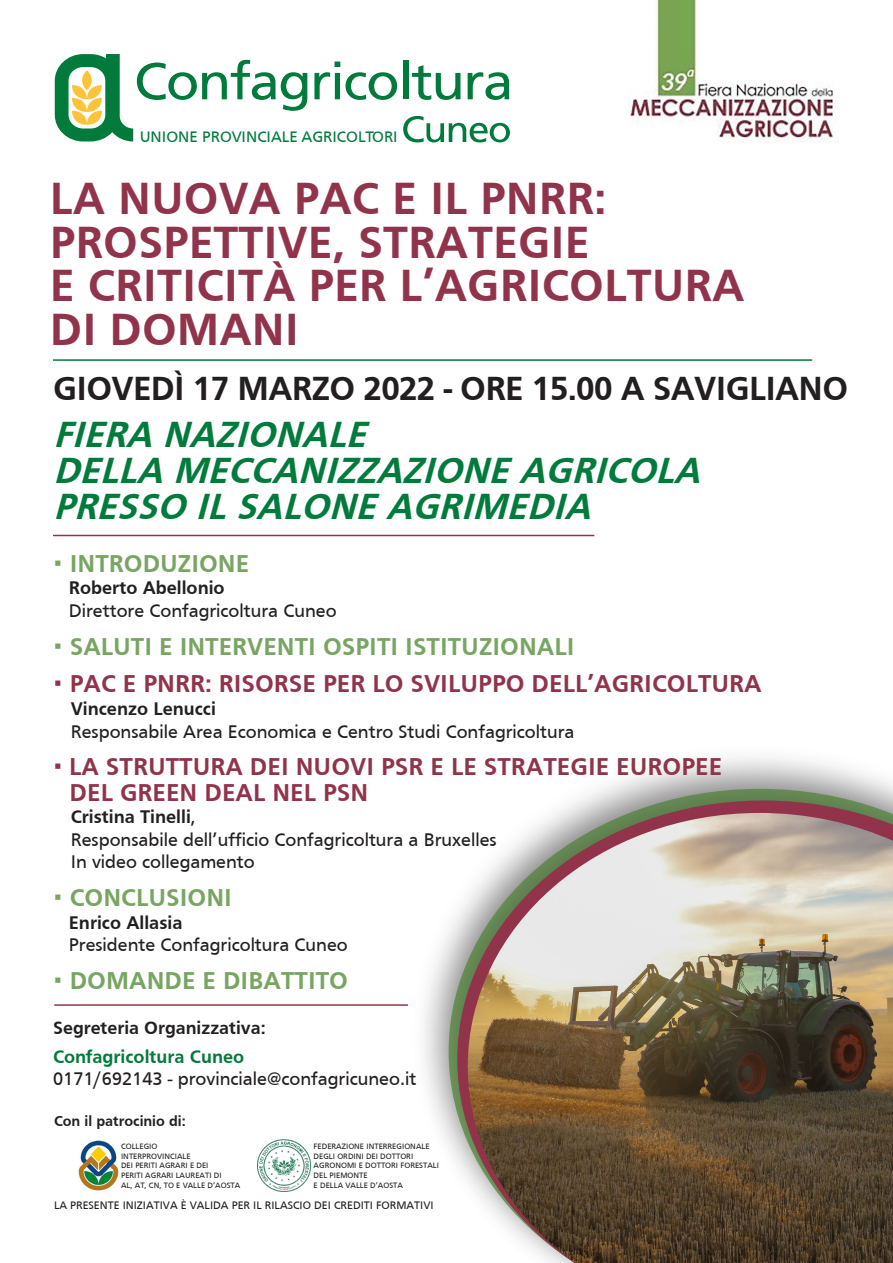
<style>
.page{position:relative;width:893px;height:1263px;background:#fff}
.page>*{position:absolute;margin:0;border:0;box-sizing:border-box;transform-origin:0 0}
.t1{font:700 46.5px "Frutiger";color:#91344b}
.t2{font:italic 700 37.5px "Frutiger";color:#007b3b}
.t3{font:700 34.5px "Frutiger";letter-spacing:-.02em;color:#231f20}
.t4{font:700 25.2px "Frutiger";color:#91344b}
.t5{font:700 25.2px "Frutiger";color:#77a662}
.t6{font:18.9px "Frutiger";color:#231f20}
.t7{font:700 18.9px "Frutiger";color:#231f20}
.t8{font:700 18.9px "Frutiger";color:#007b3b}
.t9{font:700 18.6px "Frutiger";color:#231f20}
.t10{font:15.6px "Frutiger";color:#007b3b}
.t11{font:700 15px "Frutiger";color:#231f20}
.t12{font:11.25px "Frutiger";color:#231f20}
.t13{font:8.1px "Frutiger";color:#231f20}
.s1{font-family:"Acumin Variable Concept";font-weight:400}
.s2{font-weight:400}
</style>
<div class="page">
<div style="left:418px;top:754px;width:475px;height:509px;background:#231f20;opacity:.34"></div>
<svg style="left:457px;top:800px;width:436px;height:463px"></svg>
<img style="left:629px;top:0;width:206px;height:142px">
<hr style="left:53px;top:359px;width:759px;height:2px;background:#007b3b">
<img style="left:78px;top:1140px;width:41px;height:51px">
<img style="left:258px;top:1139px;width:52px;height:53px">
<svg style="left:55px;top:54px;width:252px;height:87px"></svg>
<svg style="left:314px;top:62px;width:83px;height:38px"></svg>
<div style="left:403px;top:60px;width:5px;height:39px;background:#007b3b"></div>
<svg style="left:412px;top:65px;width:48px;height:35px"></svg>
<svg style="left:468px;top:72px;width:41px;height:28px"></svg>
<svg style="left:403px;top:116px;width:107px;height:26px"></svg>
<img style="left:468px;top:813px;width:425px;height:450px">
<hr style="left:53px;top:535px;width:541px;height:1px;background:#91344b">
<hr style="left:54px;top:1004px;width:354px;height:2px;background:#91344b">
<p class="t10" style="left:140px;top:127px;width:260px">UNIONE PROVINCIALE AGRICOLTORI</p>
<p class="t1" style="left:50px;top:172px;width:558px">LA NUOVA PAC E IL PNRR:</p>
<p class="t1" style="left:50px;top:215px;width:541px">PROSPETTIVE, STRATEGIE</p>
<p class="t1" style="left:50px;top:259px;width:696px">E CRITICITÀ PER L’AGRICOLTURA</p>
<p class="t1" style="left:50px;top:302px;width:251px">DI DOMANI</p>
<p class="t3" style="left:53px;top:369px;width:797px">GIOVEDÌ 17 MARZO 2022 - ORE 15.00 A SAVIGLIANO</p>
<p class="t2" style="left:53px;top:413px;width:325px">FIERA NAZIONALE</p>
<p class="t2" style="left:53px;top:449px;width:659px">DELLA MECCANIZZAZIONEAGRICOLA</p>
<p class="t2" style="left:53px;top:485px;width:550px">PRESSO ILSALONEAGRIMEDIA</p>
<p class="t5" style="left:53px;top:549px;width:198px"><span class="s1">•</span> INTRODUZIONE</p>
<p class="t7" style="left:69px;top:577px;width:157px">Roberto Abellonio</p>
<p class="t6" style="left:69px;top:600px;width:269px">Direttore Confagricoltura Cuneo</p>
<p class="t5" style="left:53px;top:632px;width:523px"><span class="s1">•</span> SALUTI E INTERVENTI OSPITI ISTITUZIONALI</p>
<p class="t4" style="left:53px;top:669px;width:710px"><span class="s1">•</span> PAC E PNRR: RISORSE PER LO SVILUPPO DELL’AGRICOLTURA</p>
<p class="t7" style="left:71px;top:698px;width:147px">Vincenzo Lenucci</p>
<p class="t6" style="left:71px;top:721px;width:505px">Responsabile Area Economica e Centro Studi Confagricoltura</p>
<p class="t4" style="left:53px;top:752px;width:671px"><span class="s1">•</span> LA STRUTTURA DEI NUOVI PSR E LE STRATEGIE EUROPEE</p>
<p class="t4" style="left:70px;top:777px;width:300px">DEL GREEN DEAL NEL PSN</p>
<p class="t7" style="left:71px;top:806px;width:127px">Cristina Tinelli<span class="s2">,</span></p>
<p class="t6" style="left:71px;top:829px;width:427px">Responsabile dell’ufficio Confagricoltura a Bruxelles</p>
<p class="t6" style="left:71px;top:851px;width:186px">In video collegamento</p>
<p class="t5" style="left:53px;top:883px;width:180px"><span class="s1">•</span> CONCLUSIONI</p>
<p class="t7" style="left:69px;top:911px;width:115px">Enrico Allasia</p>
<p class="t6" style="left:69px;top:934px;width:280px">Presidente Confagricoltura Cuneo</p>
<p class="t5" style="left:53px;top:966px;width:296px"><span class="s1">•</span> DOMANDE E DIBATTITO</p>
<p class="t9" style="left:53px;top:1017px;width:214px">Segreteria Organizzativa:</p>
<p class="t8" style="left:53px;top:1045px;width:193px">Confagricoltura Cuneo</p>
<p class="t6" style="left:53px;top:1068px;width:365px">0171/692143 - provinciale@confagricuneo.it</p>
<p class="t11" style="left:54px;top:1112px;width:133px">Con il patrocinio di:</p>
<p class="t13" style="left:121px;top:1142px;width:38px">COLLEGIO</p>
<p class="t13" style="left:121px;top:1151px;width:71px">INTERPROVINCIALE</p>
<p class="t13" style="left:121px;top:1161px;width:89px">DEI PERITI AGRARI E DEI</p>
<p class="t13" style="left:121px;top:1171px;width:102px">PERITI AGRARI LAUREATI DI</p>
<p class="t13" style="left:121px;top:1180px;width:121px">AL, AT, CN, TO E VALLE D’AOSTA</p>
<p class="t13" style="left:314px;top:1142px;width:117px">FEDERAZIONE INTERREGIONALE</p>
<p class="t13" style="left:314px;top:1151px;width:101px">DEGLI ORDINI DEI DOTTORI</p>
<p class="t13" style="left:314px;top:1161px;width:127px">AGRONOMI E DOTTORI FORESTALI</p>
<p class="t13" style="left:314px;top:1171px;width:56px">DEL PIEMONTE</p>
<p class="t13" style="left:314px;top:1180px;width:91px">E DELLA VALLE D’AOSTA</p>
<p class="t12" style="left:54px;top:1199px;width:381px">LA PRESENTE INIZIATIVA È VALIDA PER IL RILASCIO DEI CREDITI FORMATIVI</p>
</div>
